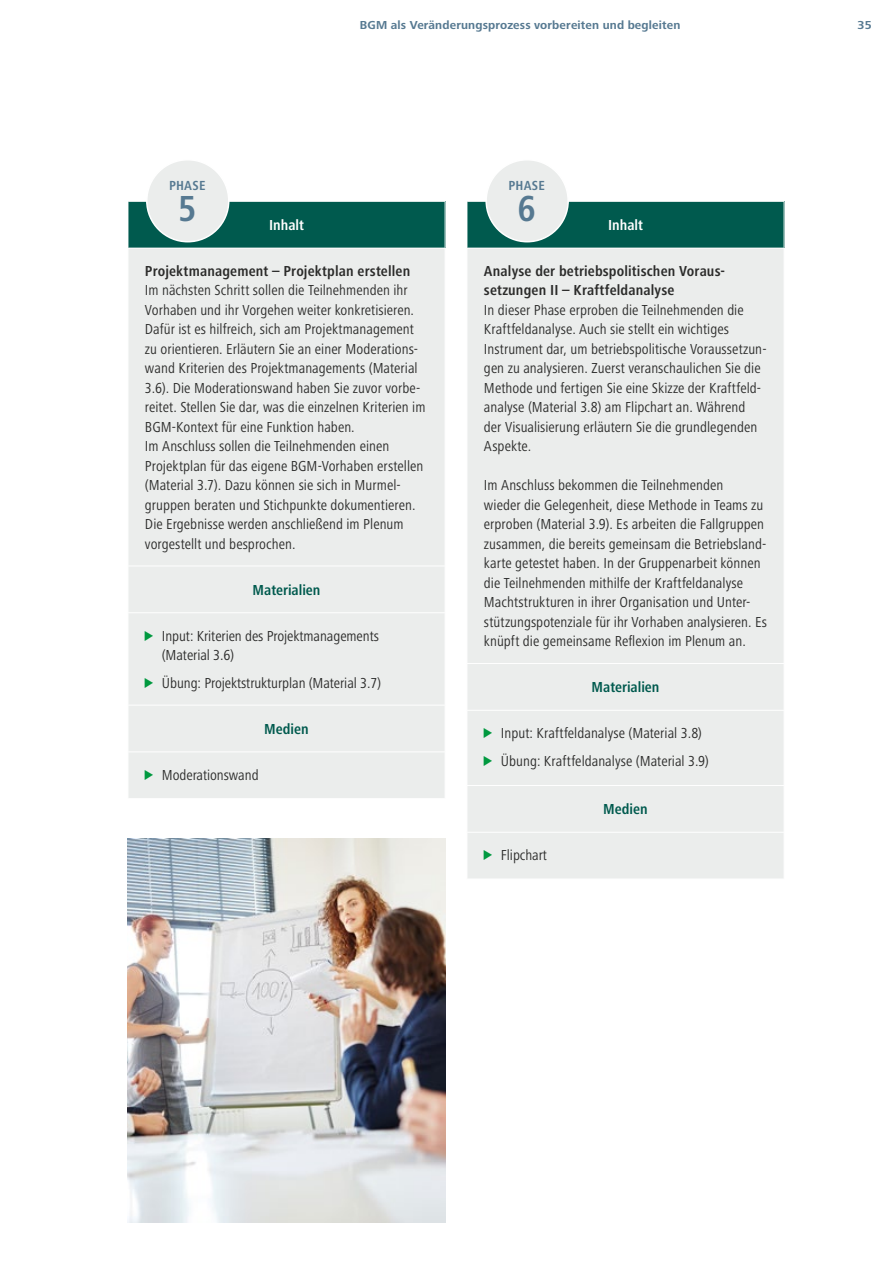
<style>
.page{position:relative;width:893px;height:1263px;background:#fff}
.page>*{position:absolute;margin:0;border:0;box-sizing:border-box;transform-origin:0 0}
.t1{font:700 condensed 37.5px "Frutiger Next Pro";color:#567991}
.t2{font:condensed 15px/19.5px "Frutiger Next Pro";letter-spacing:.005em;color:#2c2c2b}
.t3{font:700 condensed 15px/19.5px "Frutiger Next Pro";letter-spacing:.01em;color:#2c2c2b}
.t4{font:700 condensed 15px "Frutiger Next Pro";color:#005a4e}
.t5{font:700 condensed 15px "Frutiger Next Pro";color:#fff}
.t6{font:700 condensed 13.65px "Frutiger Next Pro";letter-spacing:.015em;color:#567991}
.t7{font:700 12px "Frutiger Next Pro";letter-spacing:.01em;color:#567991}
.s1{font-family:"INQA Triangel";font-stretch:normal;font-size:12.45px;color:#00993f}
</style>
<div class="page">
<img style="left:128px;top:838px;width:317px;height:384px">
<div style="left:128px;top:201px;width:317px;height:47px;background:#005a4e"></div>
<div style="left:129px;top:249px;width:316px;height:549px;background:#ebedec"></div>
<hr style="left:128px;top:201px;width:317px;height:1px;background:#fff">
<hr style="left:128px;top:202px;width:1px;height:46px;background:#fff">
<hr style="left:128px;top:566px;width:317px;height:1px;background:#fff">
<hr style="left:128px;top:612px;width:317px;height:1px;background:#fff">
<hr style="left:128px;top:705px;width:317px;height:1px;background:#fff">
<hr style="left:128px;top:751px;width:317px;height:1px;background:#fff">
<div style="left:147px;top:160px;width:82px;height:82px;background:#ebedec;border-radius:50%"></div>
<div style="left:146px;top:159px;width:83px;height:83px;border:2px solid #fff;border-radius:50%"></div>
<div style="left:467px;top:201px;width:317px;height:47px;background:#005a4e"></div>
<div style="left:468px;top:249px;width:316px;height:630px;background:#ebedec"></div>
<hr style="left:467px;top:201px;width:317px;height:1px;background:#fff">
<hr style="left:467px;top:202px;width:1px;height:46px;background:#fff">
<hr style="left:467px;top:663px;width:317px;height:1px;background:#fff">
<hr style="left:467px;top:710px;width:317px;height:1px;background:#fff">
<hr style="left:467px;top:785px;width:317px;height:1px;background:#fff">
<hr style="left:467px;top:832px;width:317px;height:1px;background:#fff">
<div style="left:486px;top:160px;width:82px;height:82px;background:#ebedec;border-radius:50%"></div>
<div style="left:485px;top:159px;width:84px;height:83px;border:2px solid #fff;border-radius:50%"></div>
<p class="t7" style="left:360px;top:18px;width:322px">BGM als Veränderungsprozess vorbereiten und begleiten</p>
<p class="t7" style="left:858px;top:18px;width:16px">35</p>
<p class="t6" style="left:169px;top:178px;width:38px">PHASE</p>
<h1 class="t1" style="left:178px;top:187px;width:20px">5</h1>
<p class="t5" style="left:269px;top:217px;width:36px">Inhalt</p>
<p class="t3" style="left:145px;top:261px;width:267px">Projektmanagement – Projektplan erstellen</p>
<p class="t2" style="left:145px;top:281px;width:282px">Im nächsten Schritt sollen die Teilnehmenden ihr Vorhaben und ihr Vorgehen weiter konkretisieren.<br>Dafür ist es hilfreich, sich am Projektmanagement zu orientieren. Erläutern Sie an einer Moderations&shy;wand Kriterien des Projektmanagements (Material 3.6). Die Moderationswand haben Sie zuvor vorbe&shy;reitet. Stellen Sie dar, was die einzelnen Kriterien im BGM-Kontext für eine Funktion haben.<br>Im Anschluss sollen die Teilnehmenden einen Projektplan für das eigene BGM-Vorhaben erstellen (Material 3.7). Dazu können sie sich in Murmel&shy;gruppen beraten und Stichpunkte dokumentieren.<br>Die Ergebnisse werden anschließend im Plenum vorgestellt und besprochen.</p>
<p class="t4" style="left:253px;top:581px;width:70px">Materialien</p>
<p class="t2" style="left:162px;top:626px;width:218px;text-indent:-17px"><span class="s1">&gt;</span> Input: Kriterien des Projektmanagements (Material 3.6)</p>
<p class="t2" style="left:145px;top:673px;width:238px"><span class="s1">&gt;</span> Übung: Projektstrukturplan (Material 3.7)</p>
<p class="t4" style="left:264px;top:720px;width:46px">Medien</p>
<p class="t2" style="left:145px;top:765px;width:115px"><span class="s1">&gt;</span> Moderationswand</p>
<p class="t6" style="left:508px;top:178px;width:38px">PHASE</p>
<h1 class="t1" style="left:518px;top:187px;width:20px">6</h1>
<p class="t5" style="left:608px;top:217px;width:36px">Inhalt</p>
<p class="t3" style="left:484px;top:261px;width:241px">Analyse der betriebspolitischen Voraus&shy;setzungen II – Kraftfeldanalyse</p>
<p class="t2" style="left:484px;top:300px;width:284px">In dieser Phase erproben die Teilnehmenden die Kraftfeldanalyse. Auch sie stellt ein wichtiges Instrument dar, um betriebspolitische Voraussetzun&shy;gen zu analysieren. Zuerst veranschaulichen Sie die Methode und fertigen Sie eine Skizze der Kraftfeld&shy;analyse (Material 3.8) am Flipchart an. Während der Visualisierung erläutern Sie die grundlegenden Aspekte.</p>
<p class="t2" style="left:484px;top:476px;width:285px">Im Anschluss bekommen die Teilnehmenden<br>wieder die Gelegenheit, diese Methode in Teams zu erproben (Material 3.9). Es arbeiten die Fallgruppen zusammen, die bereits gemeinsam die Betriebsland&shy;karte getestet haben. In der Gruppenarbeit können die Teilnehmenden mithilfe der Kraftfeldanalyse Machtstrukturen in ihrer Organisation und Unter&shy;stützungspotenziale für ihr Vorhaben analysieren. Es knüpft die gemeinsame Reflexion im Plenum an.</p>
<p class="t4" style="left:591px;top:679px;width:70px">Materialien</p>
<p class="t2" style="left:484px;top:719px;width:226px;line-height:28px"><span class="s1">&gt;</span> Input: Kraftfeldanalyse (Material 3.8) <span class="s1">&gt;</span> Übung: Kraftfeldanalyse (Material 3.9)</p>
<p class="t4" style="left:603px;top:801px;width:46px">Medien</p>
<p class="t2" style="left:484px;top:845px;width:65px"><span class="s1">&gt;</span> Flipchart</p>
</div>
